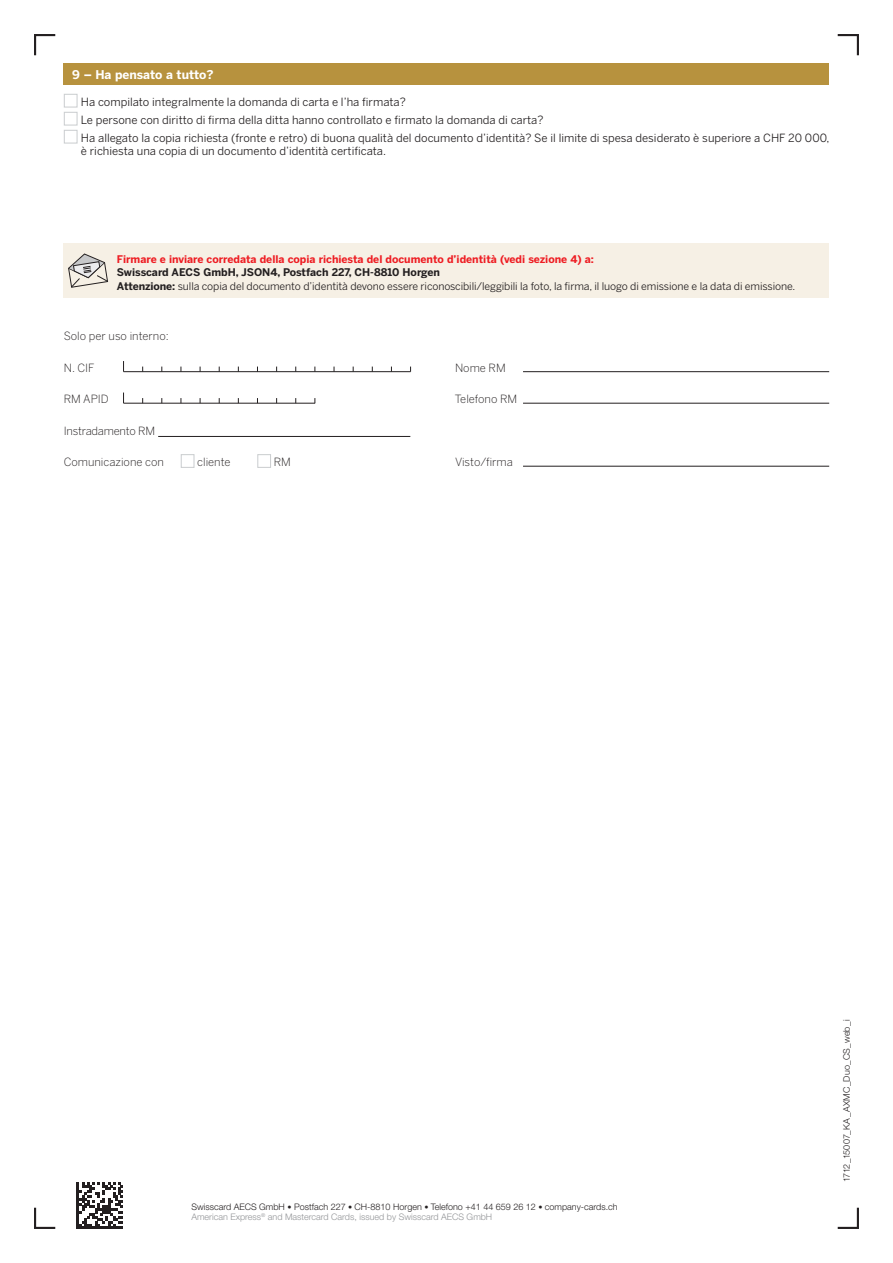
<style>
.page{position:relative;width:893px;height:1263px;background:#fff}
.page>*{position:absolute;margin:0;border:0;box-sizing:border-box;transform-origin:0 0}
.t1{font:700 12px "Benton Sans";color:#fff}
.t2{font:11.25px/18px "Benton Sans";color:#231f20}
.t3{font:300 11.25px "Benton Sans";color:#231f20}
.t4{font:300 11.25px "Benton Sans";letter-spacing:-.02em;color:#231f20}
.t5{font:10.5px/13.5px "Benton Sans";letter-spacing:-.01em;color:#231f20}
.t6{font:700 10.5px "Benton Sans";color:#ee1d23}
.t7{font:300 9px/10.8px "Helvetica Neue LT";color:#231f20}
.s1{font-weight:700}
.s2{font-size:8.25px}
.s3{color:#939598}
</style>
<div class="page">
<div style="left:64px;top:64px;width:765px;height:21px;background:#b7923e"></div>
<div style="left:64px;top:94px;width:14px;height:14px;background:#fff;border:1px solid #cccfd1"></div>
<div style="left:64px;top:112px;width:14px;height:14px;background:#fff;border:1px solid #cccfd1"></div>
<div style="left:64px;top:130px;width:14px;height:14px;background:#fff;border:1px solid #cccfd1"></div>
<hr style="left:124px;top:371px;width:287px;height:1px;background:#231f20">
<hr style="left:523px;top:371px;width:306px;height:1px;background:#231f20">
<hr style="left:124px;top:403px;width:191px;height:1px;background:#231f20">
<hr style="left:523px;top:403px;width:306px;height:1px;background:#231f20">
<div style="left:181px;top:454px;width:14px;height:14px;background:#fff;border:1px solid #cccfd1"></div>
<div style="left:257px;top:454px;width:14px;height:14px;background:#fff;border:1px solid #cccfd1"></div>
<hr style="left:523px;top:466px;width:306px;height:1px;background:#231f20">
<hr style="left:158px;top:436px;width:252px;height:1px;background:#231f20">
<svg style="left:34px;top:34px;width:22px;height:22px"></svg>
<svg style="left:837px;top:1207px;width:22px;height:22px"></svg>
<svg style="left:34px;top:1207px;width:22px;height:22px"></svg>
<svg style="left:837px;top:34px;width:22px;height:22px"></svg>
<svg style="left:77px;top:1182px;width:46px;height:47px"></svg>
<div style="left:64px;top:244px;width:765px;height:54px;background:#f6f0e5"></div>
<svg style="left:68px;top:253px;width:40px;height:35px"></svg>
<p class="t1" style="left:72px;top:68px;width:143px">9 – Ha pensato a tutto?</p>
<p class="t2" style="left:81px;top:93px;width:750px">Ha compilato integralmente la domanda di carta e l’ha firmata?<br>Le persone con diritto di firma della ditta hanno controllato e firmato la domanda di carta?<br>Ha allegato la copia richiesta (fronte e retro) di buona qualità del documento d’identità? Se il limite di spesa desiderato è superiore a CHF 20 000,</p>
<p class="t2" style="left:81px;top:142px;width:307px">è richiesta una copia di un documento d’identità certificata.</p>
<p class="t6" style="left:117px;top:252px;width:479px">Firmare e inviare corredata della copia richiesta del documento d’identità (vedi sezione 4) a:</p>
<p class="t5" style="left:117px;top:265px;width:680px"><span class="s1">Swisscard AECS GmbH, JSON4, Postfach 227, CH-8810 Horgen<br>Attenzione:</span> sulla copia del documento d’identità devono essere riconoscibili/leggibili la foto, la firma, il luogo di emissione e la data di emissione.</p>
<p class="t3" style="left:64px;top:330px;width:106px">Solo per uso interno:</p>
<p class="t3" style="left:64px;top:361px;width:32px">N. CIF</p>
<p class="t3" style="left:455px;top:361px;width:52px">Nome RM</p>
<p class="t3" style="left:64px;top:393px;width:47px">RM APID</p>
<p class="t3" style="left:455px;top:393px;width:64px">Telefono RM</p>
<p class="t4" style="left:64px;top:424px;width:93px">Instradamento RM</p>
<p class="t3" style="left:64px;top:456px;width:102px">Comunicazione con</p>
<p class="t3" style="left:197px;top:456px;width:35px">cliente</p>
<p class="t3" style="left:274px;top:456px;width:19px">RM</p>
<p class="t3" style="left:455px;top:456px;width:59px">Visto/firma</p>
<p class="t7" style="left:191px;top:1201px;width:428px">Swisscard AECS GmbH <span class="s2">•</span> Postfach 227 <span class="s2">•</span> CH-8810 Horgen <span class="s2">•</span> Telefono +41 44 659 26 12 <span class="s2">•</span> company-cards.ch<br><span class="s3">American Express</span><sup>®</sup> <span class="s3">and Mastercard Cards, issued by Swisscard AECS GmbH</span></p>
<p class="t7" style="left:841px;top:1182px;width:164px;rotate:-90deg">1712_15007_KA_AXMC_Duo_CS_web_i</p>
</div>
